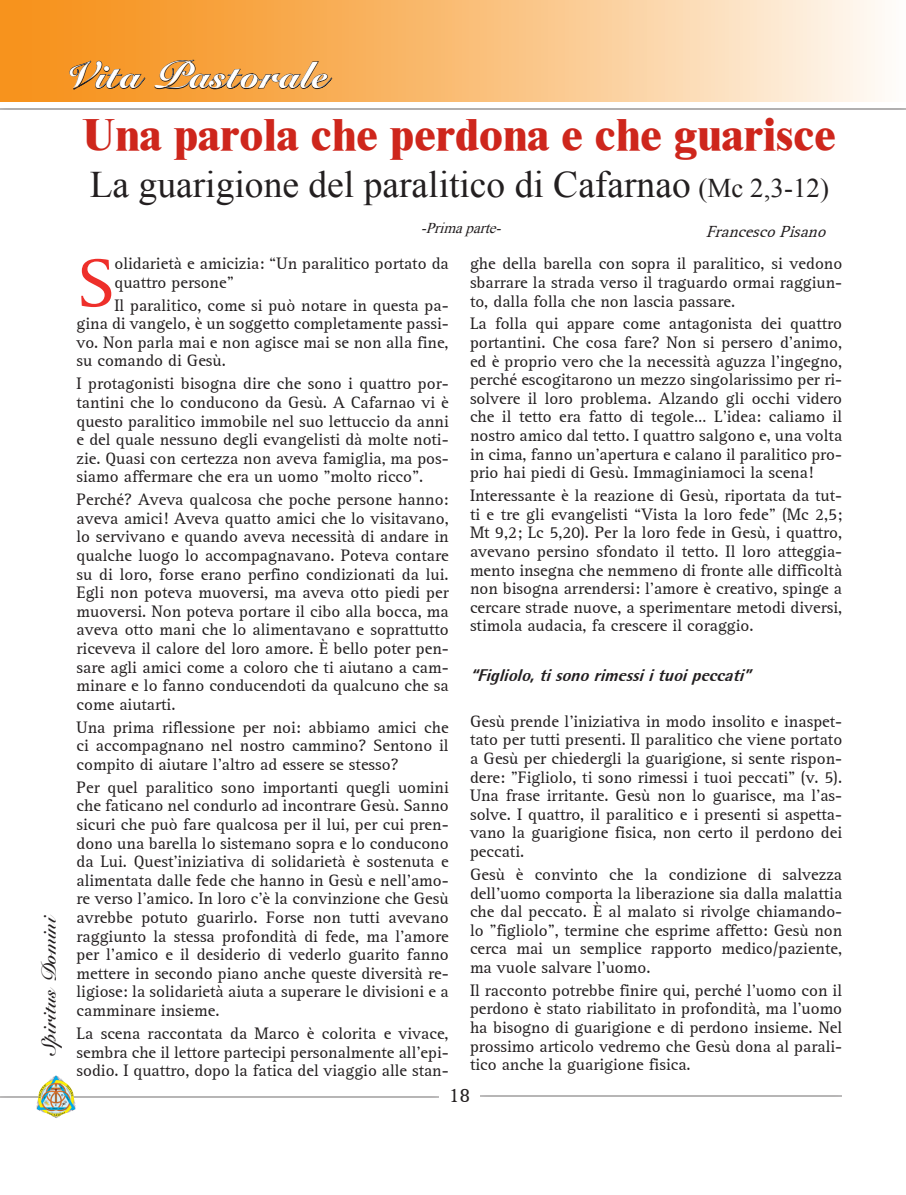
<style>
.page{position:relative;width:906px;height:1195px;background:#fff}
.page>*{position:absolute;margin:0;border:0;box-sizing:border-box;transform-origin:0 0}
.t1{font:70.35px "Rotis Serif";color:#ee2f2a}
.t2{font:800 45px "Times New Roman";color:#ce261c}
.t3{font:900 39px "Snell BT";color:#fff}
.t4{font:37.5px "Times New Roman";color:#231f20}
.t5{font:700 21px "Snell BT";color:#231f20}
.t6{font:21px "Rotis Serif";color:#231f20}
.t7{font:17.1px/18.6px "Rotis Serif";color:#231f20;text-align:justify}
.t8{font:italic 800 17.1px "Rotis Semi Sans";color:#231f20}
.t9{font:italic 16.5px "Rotis Serif";color:#231f20}
.t10{font:italic 15px "Times New Roman";color:#231f20}
.s1{font-size:27px}
</style>
<div class="page">
<div style="left:0;top:1093px;width:440px;height:5px;background:#fff;opacity:.75"></div>
<div style="left:480px;top:1093px;width:364px;height:5px;background:#fff;opacity:.75"></div>
<img style="left:36px;top:1075px;width:40px;height:43px">
<div style="left:0;top:107px;width:906px;height:5px;background:#fff;opacity:.75"></div>
<svg style="left:0;top:0;width:882px;height:101px;background:#f9c07d"></svg>
<svg style="left:69px;top:60px;width:77px;height:30px;background:#cc7f26"></svg>
<svg style="left:154px;top:60px;width:179px;height:30px;background:#cd8a3b"></svg>
<h3 class="t3" style="left:77px;top:51px;width:263px">Vita Pastorale</h3>
<h2 class="t2" style="left:83px;top:108px;width:755px">Una parola che perdona e che guarisce</h2>
<h3 class="t4" style="left:90px;top:159px;width:741px">La guarigione del paralitico di Cafarnao <span class="s1">(Mc 2,3-12)</span></h3>
<p class="t10" style="left:421px;top:218px;width:87px">-Primaparte-</p>
<h1 class="t1" style="left:77px;top:243px;width:39px">S</h1>
<p class="t7" style="left:114px;top:255px;width:336px">olidarietà e amicizia: “Un paralitico portato da quattro persone”</p>
<p class="t9" style="left:706px;top:222px;width:126px">FrancescoPisano</p>
<p class="t7" style="left:470px;top:255px;width:374px">ghe della barella con sopra il paralitico, si vedono sbarrare la strada verso il traguardo ormai raggiun&shy;to, dalla folla che non lascia passare.</p>
<p class="t7" style="left:470px;top:315px;width:374px">La folla qui appare come antagonista dei quattro portantini. Che cosa fare? Non si persero d’animo, ed è proprio vero che la necessità aguzza l’ingegno, perché escogitarono un mezzo singolarissimo per ri&shy;solvere il loro problema. Alzando gli occhi videro che il tetto era fatto di tegole… L’idea: caliamo il nostro amico dal tetto. I quattro salgono e, una volta in cima, fanno un'apertura e calano il paralitico pro&shy;prio hai piedi di Gesù. Immaginiamoci la scena!</p>
<p class="t7" style="left:470px;top:487px;width:374px">Interessante è la reazione di Gesù, riportata da tut&shy;ti e tre gli evangelisti “Vista la loro fede” (Mc 2,5; Mt 9,2; Lc 5,20). Per la loro fede in Gesù, i quattro, avevano persino sfondato il tetto. Il loro atteggia&shy;mento insegna che nemmeno di fronte alle difficoltà non bisogna arrendersi: l’amore è creativo, spinge a cercare strade nuove, a sperimentare metodi diversi, stimola audacia, fa crescere il coraggio.</p>
<p class="t8" style="left:470px;top:664px;width:288px">“Figliolo,tisonorimessiituoipeccati”</p>
<p class="t7" style="left:470px;top:712px;width:374px">Gesù prende l’iniziativa in modo insolito e inaspet&shy;tato per tutti presenti. Il paralitico che viene portato a Gesù per chiedergli la guarigione, si sente rispon&shy;dere: "Figliolo, ti sono rimessi i tuoi peccati" (v. 5).<br>Una frase irritante. Gesù non lo guarisce, ma l’as&shy;solve. I quattro, il paralitico e i presenti si aspetta&shy;vano la guarigione fisica, non certo il perdono dei peccati.</p>
<p class="t7" style="left:470px;top:865px;width:374px">Gesù è convinto che la condizione di salvezza dell’uomo comporta la liberazione sia dalla malattia che dal peccato. È al malato si rivolge chiamando&shy;lo "figliolo", termine che esprime affetto: Gesù non cerca mai un semplice rapporto medico/paziente, ma vuole salvare l’uomo.</p>
<p class="t7" style="left:470px;top:981px;width:374px">Il racconto potrebbe finire qui, perché l’uomo con il perdono è stato riabilitato in profondità, ma l’uomo ha bisogno di guarigione e di perdono insieme. Nel prossimo articolo vedremo che Gesù dona al parali&shy;tico anche la guarigione fisica.</p>
<p class="t7" style="left:77px;top:296px;width:374px;text-indent:38px">Il paralitico, come si può notare in questa pa&shy;gina di vangelo, è un soggetto completamente passi&shy;vo. Non parla mai e non agisce mai se non alla fine, su comando di Gesù.</p>
<p class="t7" style="left:77px;top:375px;width:374px">I protagonisti bisogna dire che sono i quattro por&shy;tantini che lo conducono da Gesù. A Cafarnao vi è questo paralitico immobile nel suo lettuccio da anni e del quale nessuno degli evangelisti dà molte noti&shy;zie. Quasi con certezza non aveva famiglia, ma pos&shy;siamo affermare che era un uomo "molto ricco”.</p>
<p class="t7" style="left:77px;top:491px;width:374px">Perché? Aveva qualcosa che poche persone hanno: aveva amici! Aveva quatto amici che lo visitavano, lo servivano e quando aveva necessità di andare in qualche luogo lo accompagnavano. Poteva contare su di loro, forse erano perfino condizionati da lui.<br>Egli non poteva muoversi, ma aveva otto piedi per muoversi. Non poteva portare il cibo alla bocca, ma aveva otto mani che lo alimentavano e soprattutto riceveva il calore del loro amore. È bello poter pen&shy;sare agli amici come a coloro che ti aiutano a cam&shy;minare e lo fanno conducendoti da qualcuno che sa come aiutarti.</p>
<p class="t7" style="left:77px;top:718px;width:374px">Una prima riflessione per noi: abbiamo amici che ci accompagnano nel nostro cammino? Sentono il compito di aiutare l’altro ad essere se stesso?</p>
<p class="t7" style="left:77px;top:778px;width:374px">Per quel paralitico sono importanti quegli uomini che faticano nel condurlo ad incontrare Gesù. Sanno sicuri che può fare qualcosa per il lui, per cui pren&shy;dono una barella lo sistemano sopra e lo conducono da Lui. Quest’iniziativa di solidarietà è sostenuta e alimentata dalle fede che hanno in Gesù e nell’amo&shy;re verso l’amico. In loro c’è la convinzione che Gesù avrebbe potuto guarirlo. Forse non tutti avevano raggiunto la stessa profondità di fede, ma l’amore per l’amico e il desiderio di vederlo guarito fanno mettere in secondo piano anche queste diversità re&shy;ligiose: la solidarietà aiuta a superare le divisioni e a camminare insieme.</p>
<p class="t7" style="left:77px;top:1024px;width:374px">La scena raccontata da Marco è colorita e vivace, sembra che il lettore partecipi personalmente all’epi&shy;sodio. I quattro, dopo la fatica del viaggio alle stan-</p>
<p class="t5" style="left:36px;top:1050px;width:145px;rotate:-90deg">SpiritusDomini</p>
<p class="t6" style="left:448px;top:1082px;width:23px">18</p>
</div>
